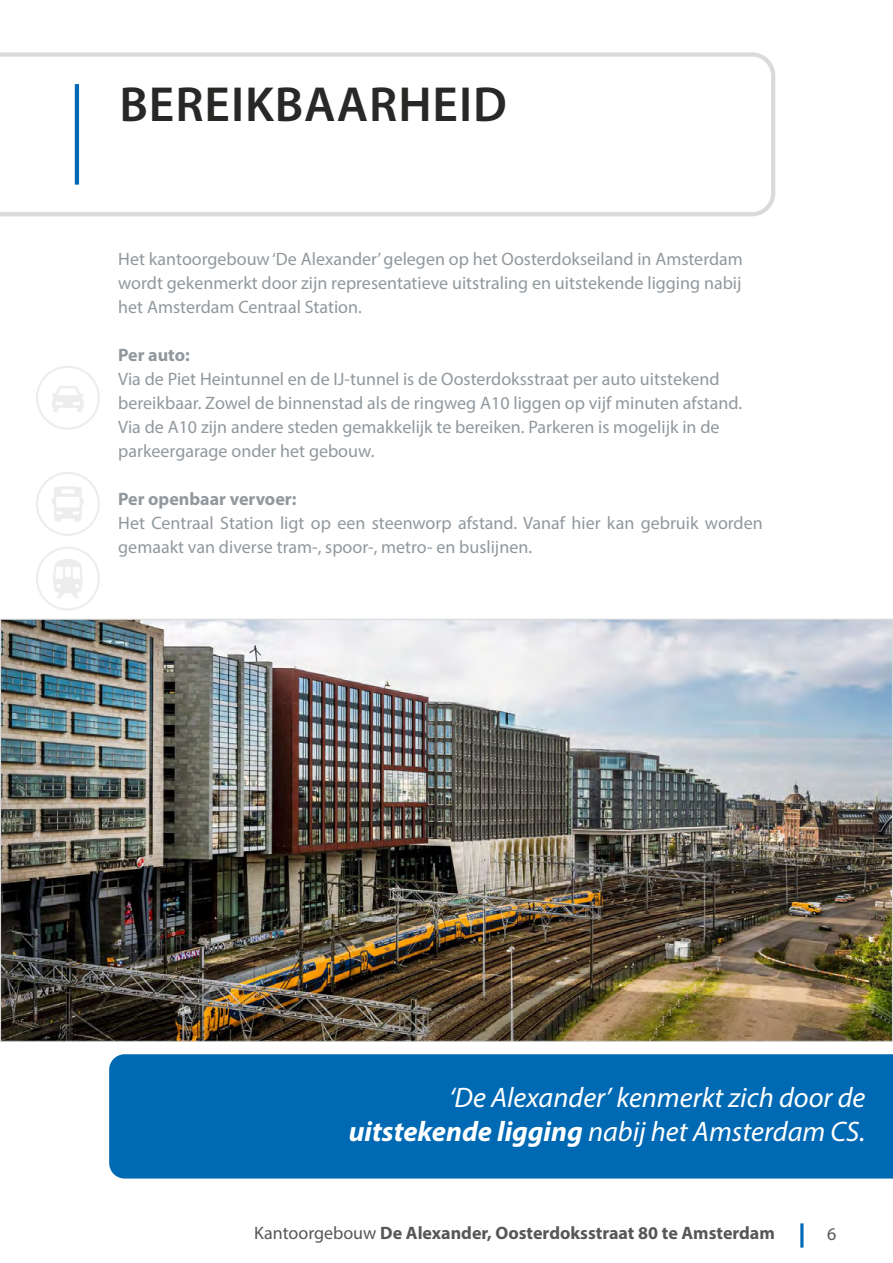
<style>
.page{position:relative;width:893px;height:1263px;background:#fff}
.page>*{position:absolute;margin:0;border:0;box-sizing:border-box;transform-origin:0 0}
.t1{font:600 49.5px "Myriad Pro";letter-spacing:.02em;color:#282827}
.t2{font:italic 28.35px/33.9px "Myriad Pro";color:#fff;text-align:right}
.t3{font:18px/24px "Myriad Pro";color:#91989d}
.t4{font:700 18px "Myriad Pro";color:#575756}
.t5{font:700 18px "Myriad Pro";color:#91989d}
.t6{font:18px "Myriad Pro";color:#575756}
.s1{font-weight:700}
.s2{font-weight:400}
</style>
<div class="page">
<hr style="left:800px;top:1223px;width:3px;height:24px;background:#0069b4">
<svg style="left:0;top:52px;width:775px;height:164px"></svg>
<hr style="left:75px;top:84px;width:4px;height:101px;background:#0069b4">
<div style="left:36px;top:366px;width:64px;height:64px;border:2px solid #ededed;border-radius:50%"></div>
<svg style="left:52px;top:386px;width:32px;height:26px"></svg>
<div style="left:36px;top:472px;width:64px;height:64px;border:2px solid #ededed;border-radius:50%"></div>
<svg style="left:52px;top:486px;width:32px;height:36px"></svg>
<div style="left:36px;top:547px;width:64px;height:64px;border:2px solid #ededed;border-radius:50%"></div>
<svg style="left:53px;top:559px;width:30px;height:39px"></svg>
<img style="left:2px;top:621px;width:889px;height:419px">
<div style="left:109px;top:1054px;width:784px;height:124px;background:#0069b4"></div>
<h1 class="t1" style="left:119px;top:73px;width:389px">BEREIKBAARHEID</h1>
<p class="t3" style="left:118px;top:247px;width:626px;text-align:justify">Het kantoorgebouw ‘De Alexander’ gelegen op het Oosterdokseiland in Amsterdam wordt gekenmerkt door zijn representatieve uitstraling en uitstekende ligging nabij het Amsterdam Centraal Station.</p>
<p class="t5" style="left:118px;top:343px;width:73px">Per auto:</p>
<p class="t3" style="left:118px;top:367px;width:625px">Via de Piet Heintunnel en de IJ-tunnel is de Oosterdoksstraat per auto uitstekend bereikbaar. Zowel de binnenstad als de ringweg A10 liggen op vijf minuten afstand.<br>Via de A10 zijn andere steden gemakkelijk te bereiken. Parkeren is mogelijk in de parkeergarage onder het gebouw.</p>
<p class="t5" style="left:118px;top:487px;width:180px">Per openbaar vervoer:</p>
<p class="t3" style="left:118px;top:511px;width:646px">Het Centraal Station ligt op een steenworp afstand. Vanaf hier kan gebruik worden gemaakt van diverse tram-, spoor-, metro- en buslijnen.</p>
<h2 class="t2" style="left:349px;top:1080px;width:518px">‘De Alexander’ kenmerkt zich door de <span class="s1">uitstekende ligging</span> nabij het Amsterdam CS.</h2>
<p class="t4" style="left:254px;top:1221px;width:522px"><span class="s2">Kantoorgebouw</span> De Alexander, Oosterdoksstraat 80 te Amsterdam</p>
<p class="t6" style="left:827px;top:1222px;width:11px">6</p>
</div>
